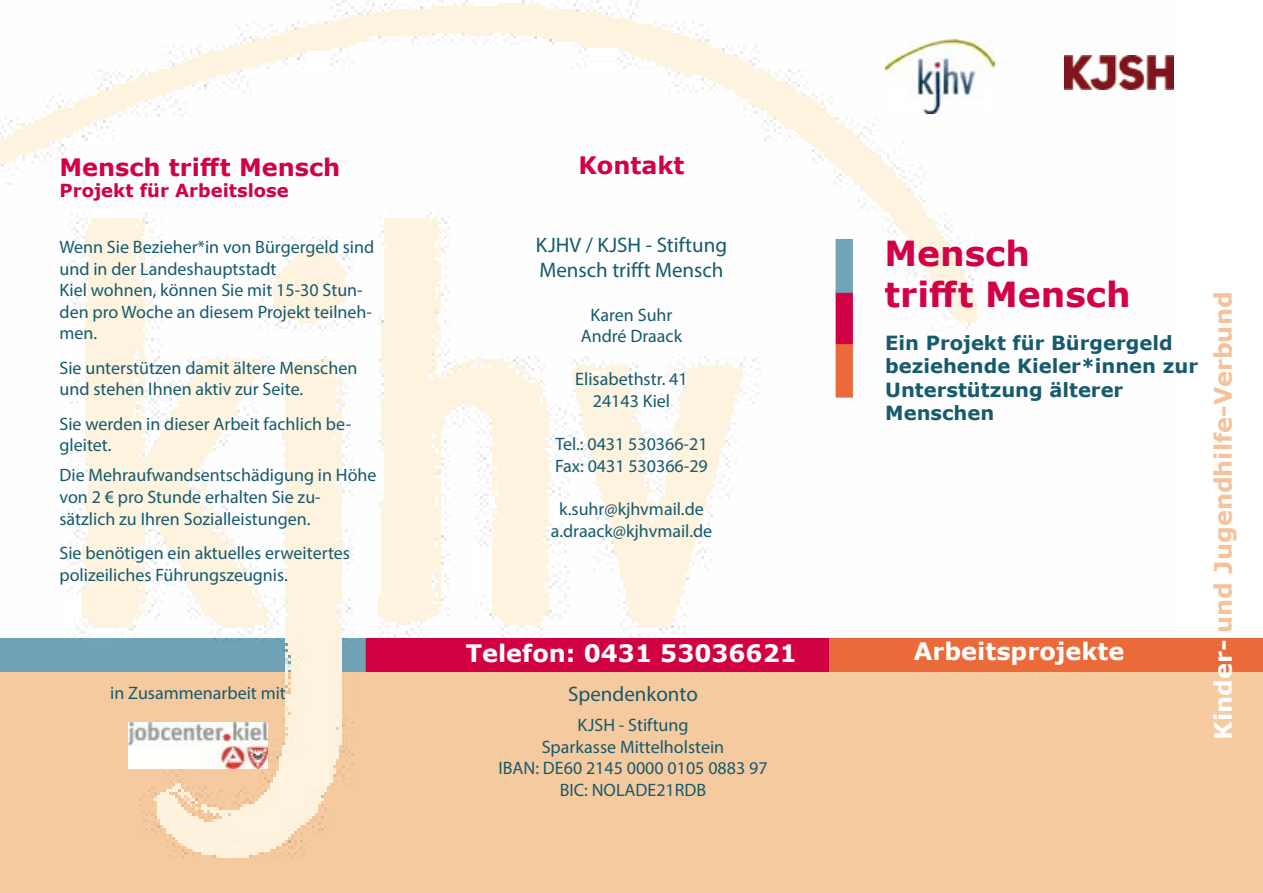
<style>
.page{position:relative;width:1263px;height:893px;background:#fff}
.page>*{position:absolute;margin:0;border:0;box-sizing:border-box;transform-origin:0 0}
.t1{font:700 34.5px/41.4px "Verdana";color:#d20044}
.t2{font:700 24px "Verdana";color:#fff}
.t3{font:700 24px "Verdana";color:#f5c29c}
.t4{font:700 24px "Verdana";color:#d20044}
.t5{font:21px/25.2px "Myriad Pro";color:#165a6d}
.t6{font:700 19.5px/23.4px "Verdana";color:#165a6d}
.t7{font:18px/21.6px "Myriad Pro";color:#165a6d}
.t8{font:700 18px "Verdana";color:#d20044}
.s1{color:#fff}
</style>
<div class="page">
<div style="left:1174px;top:672px;width:89px;height:221px;background:#f7cba0"></div>
<img style="left:0;top:0;width:1174px;height:893px">
<div style="left:829px;top:638px;width:434px;height:34px;background:#eb6a39"></div>
<div style="left:836px;top:344px;width:17px;height:54px;background:#eb6a39;border:2px solid #eb6a39"></div>
<div style="left:836px;top:290px;width:17px;height:54px;background:#d20044;border:2px solid #d20044"></div>
<div style="left:836px;top:239px;width:17px;height:54px;background:#71a4b9;border:2px solid #71a4b9"></div>
<img style="left:885px;top:40px;width:110px;height:73px">
<img style="left:128px;top:723px;width:139px;height:46px">
<img style="left:1064px;top:55px;width:110px;height:35px">
<h2 class="t4" style="left:60px;top:150px;width:282px">Mensch trifft Mensch</h2>
<p class="t8" style="left:60px;top:178px;width:231px">Projekt für Arbeitslose</p>
<p class="t7" style="left:60px;top:236px;width:316px">Wenn Sie Bezieher*in von Bürgergeld sind und in der Landeshauptstadt<br>Kiel wohnen, können Sie mit 15-30 Stun&shy;den pro Woche an diesem Projekt teilneh&shy;men.</p>
<p class="t7" style="left:60px;top:357px;width:299px">Sie unterstützen damit ältere Menschen und stehen Ihnen aktiv zur Seite.</p>
<p class="t7" style="left:60px;top:413px;width:293px">Sie werden in dieser Arbeit fachlich be&shy;gleitet.</p>
<p class="t7" style="left:60px;top:464px;width:318px">Die Mehraufwandsentschädigung in Höhe von 2 € pro Stunde erhalten Sie zu&shy;sätzlich zu Ihren Sozialleistungen.</p>
<p class="t7" style="left:60px;top:542px;width:292px">Sie benötigen ein aktuelles erweitertes polizeiliches Führungszeugnis.</p>
<p class="t7" style="left:110px;top:682px;width:177px">in Zusammenarbeit mit</p>
<h2 class="t4" style="left:578px;top:148px;width:108px">Kontakt</h2>
<p class="t5" style="left:536px;top:232px;width:193px">KJHV / KJSH - Stiftung<br>Mensch trifft Mensch</p>
<p class="t7" style="left:581px;top:304px;width:103px;text-align:center">Karen Suhr<br>André Draack</p>
<p class="t7" style="left:575px;top:368px;width:114px;text-align:center">Elisabethstr. 41<br>24143 Kiel</p>
<p class="t7" style="left:555px;top:433px;width:154px">Tel.: 0431 530366-21<br>Fax: 0431 530366-29</p>
<p class="t7" style="left:551px;top:498px;width:163px;text-align:center">k.suhr@kjhvmail.de a.draack@kjhvmail.de</p>
<h1 class="t1" style="left:884px;top:232px;width:248px">Mensch<br>trifft Mensch</h1>
<p class="t6" style="left:885px;top:331px;width:314px">Ein Projekt für Bürgergeld beziehende Kieler*innen zur<br>Unterstützung älterer<br>Menschen</p>
<h2 class="t2" style="left:466px;top:636px;width:332px">Telefon: 0431 53036621</h2>
<h2 class="t2" style="left:914px;top:635px;width:212px">Arbeitsprojekte</h2>
<p class="t5" style="left:568px;top:681px;width:131px">Spendenkonto</p>
<p class="t7" style="left:498px;top:714px;width:271px;text-align:center">KJSH - Stiftung<br>Sparkasse Mittelholstein<br>IBAN: DE60 2145 0000 0105 0883 97<br>BIC: NOLADE21RDB</p>
<h2 class="t3" style="left:1206px;top:740px;width:450px;rotate:-90deg"><span class="s1">Kinder-</span> und Jugendhilfe-Verbund</h2>
</div>
